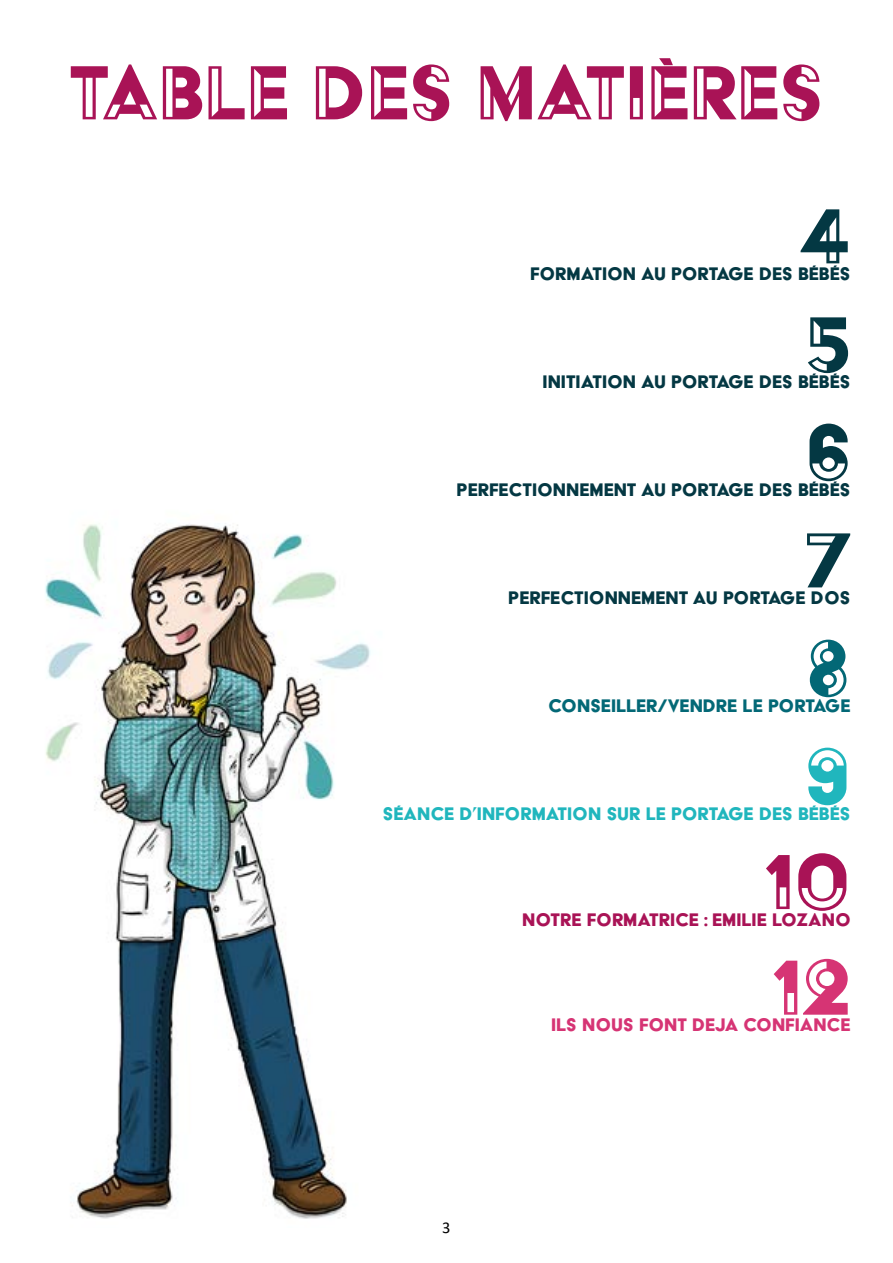
<style>
.page{position:relative;width:893px;height:1263px;background:#fff}
.page>*{position:absolute;margin:0;border:0;box-sizing:border-box;transform-origin:0 0}
.t1{font:90px "Acier BAT Text Noir";color:#043843}
.t2{font:90px "Acier BAT Text Noir";color:#a91356}
.t3{font:90px "Acier BAT Text Noir";color:#d63474}
.t4{font:90px "Acier BAT Text Noir";color:#036876}
.t5{font:90px "Acier BAT Text Noir";color:#20b6bd}
.t6{font:88.5px "Acier BAT Text Noir";color:#a91356}
.t7{font:21px "Acier BAT Text Solid";color:#043843}
.t8{font:21px "Acier BAT Text Solid";color:#20b6bd}
.t9{font:21px "Acier BAT Text Solid";color:#a91356}
.t10{font:21px "Acier BAT Text Solid";color:#036876}
.t11{font:21px "Acier BAT Text Solid";color:#d63474}
.t12{font:16.5px "Calibri";color:#000}
</style>
<div class="page">
<img style="left:45px;top:524px;width:326px;height:695px">
<h2 class="t6" style="left:69px;top:46px;width:756px">TABLE DES MATIÈRES</h2>
<h1 class="t1" style="left:802px;top:189px;width:49px">4</h1>
<p class="t7" style="left:530px;top:263px;width:322px">FORMATION AU PORTAGE DES BÉBÉS</p>
<h1 class="t1" style="left:806px;top:297px;width:46px">5</h1>
<p class="t7" style="left:543px;top:371px;width:309px">INITIATION AU PORTAGE DES BÉBÉS</p>
<h1 class="t1" style="left:805px;top:405px;width:46px">6</h1>
<p class="t7" style="left:456px;top:479px;width:395px">PERFECTIONNEMENT AU PORTAGE DES BÉBÉS</p>
<h1 class="t1" style="left:805px;top:513px;width:47px">7</h1>
<p class="t7" style="left:508px;top:587px;width:344px">PERFECTIONNEMENT AU PORTAGE DOS</p>
<h1 class="t4" style="left:806px;top:621px;width:46px">8</h1>
<p class="t10" style="left:548px;top:695px;width:304px">CONSEILLER/VENDRE LE PORTAGE</p>
<h1 class="t5" style="left:805px;top:729px;width:46px">9</h1>
<p class="t8" style="left:383px;top:803px;width:469px">SÉANCE D’INFORMATION SUR LE PORTAGE DES BÉBÉS</p>
<h1 class="t2" style="left:766px;top:834px;width:86px">10</h1>
<p class="t9" style="left:522px;top:908px;width:330px">NOTRE FORMATRICE : EMILIE LOZANO</p>
<h1 class="t3" style="left:773px;top:940px;width:78px">12</h1>
<p class="t12" style="left:442px;top:1216px;width:10px">3</p>
<p class="t11" style="left:551px;top:1014px;width:301px">ILS NOUS FONT DEJA CONFIANCE</p>
</div>
